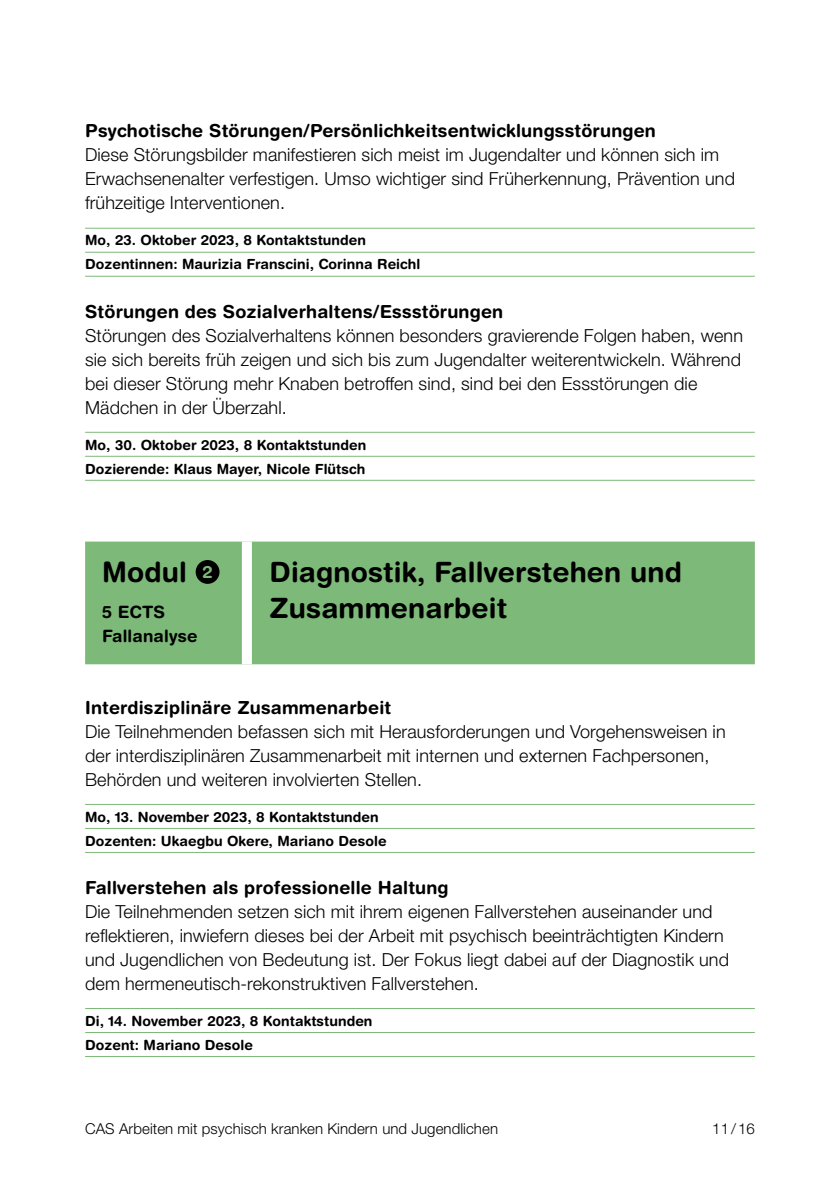
<style>
.page{position:relative;width:840px;height:1191px;background:#fff}
.page>*{position:absolute;margin:0;border:0;box-sizing:border-box;transform-origin:0 0}
.t1{font:700 28px/36px "Helvetica Rounded LT Std";letter-spacing:.005em;color:#000}
.t2{font:300 18px/24px "Helvetica Neue LT Pro";letter-spacing:.005em;color:#000}
.t3{font:700 18px "Helvetica Rounded LT Std";letter-spacing:.01em;color:#000}
.t4{font:700 17px/24px "Helvetica Rounded LT Std";letter-spacing:.01em;color:#000}
.t5{font:300 15px "Helvetica Neue LT Pro";letter-spacing:.005em;color:#000}
.t6{font:700 14px/24px "Helvetica Rounded LT Std";letter-spacing:.005em;color:#000}
</style>
<div class="page">
<hr style="left:85px;top:228px;width:669px;height:1px;background:#7db978">
<hr style="left:85px;top:252px;width:669px;height:1px;background:#7db978">
<hr style="left:85px;top:276px;width:669px;height:1px;background:#7db978">
<hr style="left:85px;top:432px;width:669px;height:1px;background:#7db978">
<hr style="left:85px;top:456px;width:669px;height:1px;background:#7db978">
<hr style="left:85px;top:480px;width:669px;height:1px;background:#7db978">
<hr style="left:85px;top:804px;width:669px;height:1px;background:#7db978">
<hr style="left:85px;top:828px;width:669px;height:1px;background:#7db978">
<hr style="left:85px;top:852px;width:669px;height:1px;background:#7db978">
<hr style="left:85px;top:1008px;width:669px;height:1px;background:#7db978">
<hr style="left:85px;top:1032px;width:669px;height:1px;background:#7db978">
<hr style="left:85px;top:1056px;width:669px;height:1px;background:#7db978">
<div style="left:85px;top:541px;width:669px;height:123px;background:#7db978"></div>
<div style="left:242px;top:541px;width:10px;height:123px;background:#fff"></div>
<div style="left:195px;top:560px;width:24px;height:24px;background:#000;border-radius:50%"></div>
<p class="t3" style="left:85px;top:120px;width:572px">Psychotische Störungen/Persönlichkeitsentwicklungsstörungen</p>
<p class="t2" style="left:85px;top:143px;width:651px">Diese Störungsbilder manifestieren sich meist im Jugendalter und können sich im<br>Erwachsenenalter verfestigen. Umso wichtiger sind Früherkennung, Prävention und frühzeitige Interventionen.</p>
<p class="t6" style="left:85px;top:228px;width:336px">Mo, 23. Oktober 2023, 8 Kontaktstunden<br>Dozentinnen: Maurizia Franscini, Corinna Reichl</p>
<p class="t3" style="left:85px;top:300px;width:419px">Störungen des Sozialverhaltens/Essstörungen</p>
<p class="t2" style="left:85px;top:323px;width:659px">Störungen des Sozialverhaltens können besonders gravierende Folgen haben, wenn sie sich bereits früh zeigen und sich bis zum Jugendalter weiterentwickeln. Während bei dieser Störung mehr Knaben betroffen sind, sind bei den Essstörungen die Mädchen in der Überzahl.</p>
<p class="t6" style="left:85px;top:432px;width:282px">Mo, 30. Oktober 2023, 8 Kontaktstunden<br>Dozierende: Klaus Mayer, Nicole Flütsch</p>
<h1 class="t1" style="left:102px;top:553px;width:112px">Modul <sup>2</sup></h1>
<p class="t4" style="left:102px;top:599px;width:97px">5 ECTS<br>Fallanalyse</p>
<h1 class="t1" style="left:269px;top:553px;width:413px">Diagnostik, Fallverstehen und<br>Zusammenarbeit</h1>
<p class="t3" style="left:85px;top:696px;width:307px">Interdisziplinäre Zusammenarbeit</p>
<p class="t2" style="left:85px;top:719px;width:641px">Die Teilnehmenden befassen sich mit Herausforderungen und Vorgehensweisen in der interdisziplinären Zusammenarbeit mit internen und externen Fachpersonen,<br>Behörden und weiteren involvierten Stellen.</p>
<p class="t6" style="left:85px;top:804px;width:303px">Mo, 13. November 2023, 8 Kontaktstunden<br>Dozenten: Ukaegbu Okere, Mariano Desole</p>
<p class="t3" style="left:85px;top:876px;width:365px">Fallverstehen als professionelle Haltung</p>
<p class="t2" style="left:85px;top:899px;width:645px">Die Teilnehmenden setzen sich mit ihrem eigenen Fallverstehen auseinander und reflektieren, inwiefern dieses bei der Arbeit mit psychisch beeinträchtigten Kindern und Jugendlichen von Bedeutung ist. Der Fokus liegt dabei auf der Diagnostik und dem hermeneutisch-rekonstruktiven Fallverstehen.</p>
<p class="t6" style="left:85px;top:1008px;width:289px">Di, 14. November 2023, 8 Kontaktstunden<br>Dozent: Mariano Desole</p>
<p class="t5" style="left:85px;top:1119px;width:414px">CAS Arbeiten mit psychisch kranken Kindern und Jugendlichen</p>
<p class="t5" style="left:711px;top:1119px;width:44px">11/16</p>
</div>
